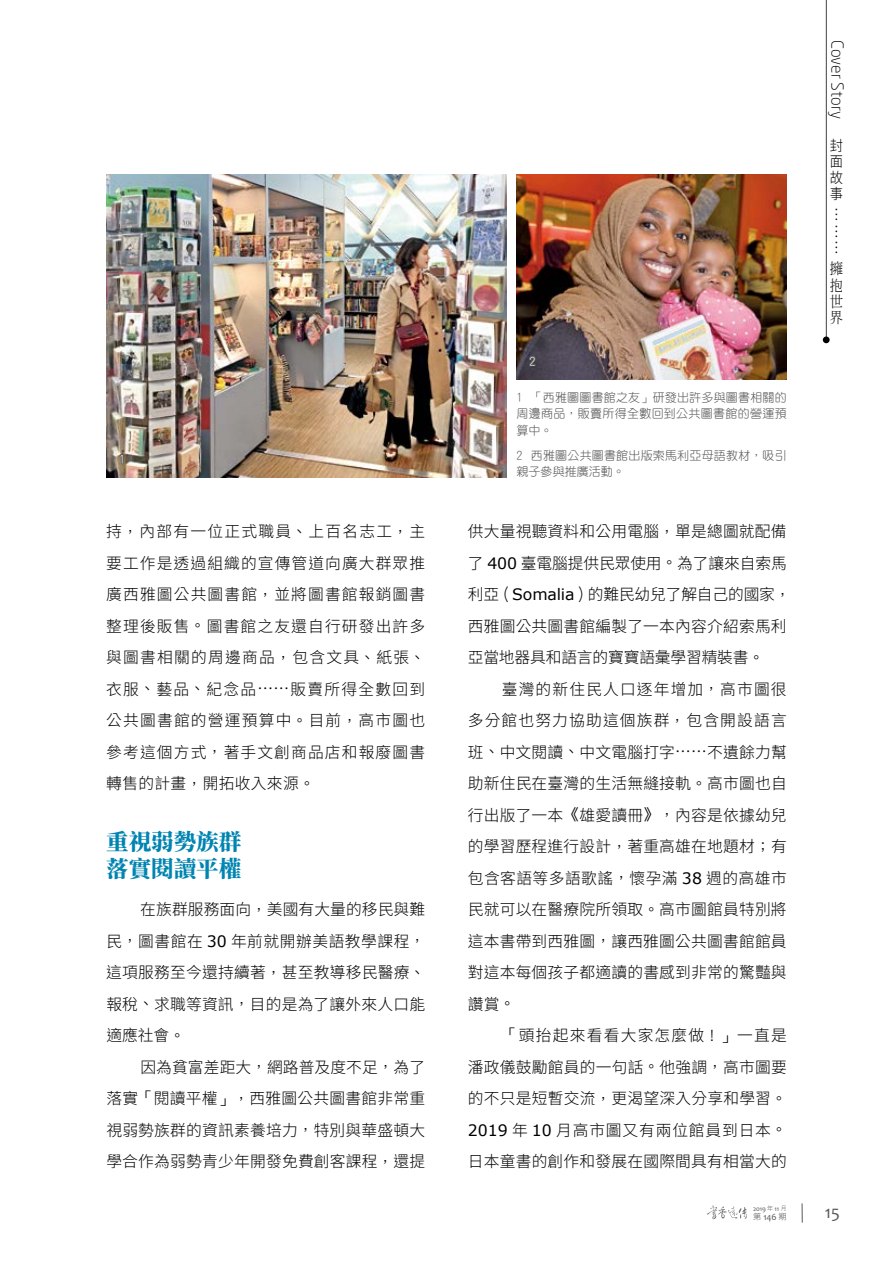
<style>
.page{position:relative;width:893px;height:1263px;background:#fff}
.page>*{position:absolute;margin:0;border:0;box-sizing:border-box;transform-origin:0 0}
.t1{font:800 22.5px/27px "Source Han Serif TC";color:#0084b1}
.t2{font:18px "Candara";color:#595757}
.t3{font:300 16.5px "Neo Sans";color:#000}
.t4{font:300 15.75px/31.5px "Noto Sans Hant";letter-spacing:.015em;color:#000;text-align:justify}
.t5{font:300 15.75px/31.5px "Noto Sans Hant";letter-spacing:-.005em;color:#000}
.t6{font:300 14.85px/16.4px "Gen Jyuu Gothic";color:#000;text-align:justify;scale:.9 1}
.t7{font:300 14.85px/16.4px "Adobe Ming Std";color:#000;text-align:justify;scale:.9 1}
.t8{font:12px/16.5px "DF Yuan Lt HK BF";letter-spacing:.015em;color:#595757;text-align:justify}
.t9{font:12px "DF Yuan Lt HK BF";color:#fff}
.t10{font:9.45px "Candara";color:#595757}
.t11{font:6.9px "Candara";letter-spacing:-.02em;color:#595757}
.s1{font-family:"DF Li Hei W3 WIN BF";font-weight:400}
.s2{font-family:"Verdana";font-weight:400}
.s3{font-family:"DF Hei W3 WINP BF";font-size:6px}
.s4{font-family:"DF Hei W3 WINP BF";font-size:8.25px}
</style>
<div class="page">
<svg style="left:802px;top:1203px;width:1px;height:19px"></svg>
<svg style="left:707px;top:1205px;width:40px;height:14px"></svg>
<div style="left:823px;top:336px;width:7px;height:7px;background:#000;border-radius:3px"></div>
<img style="left:106px;top:174px;width:400px;height:304px">
<img style="left:517px;top:174px;width:270px;height:206px">
<svg style="left:118px;top:451px;width:7px;height:14px"></svg>
<svg style="left:527px;top:354px;width:10px;height:13px"></svg>
<p class="t9" style="left:119px;top:453px;width:7px">1</p>
<p class="t4" style="left:106px;top:516px;width:320px">持<span class="s1">，</span>內部有一位正式職員<span class="s1">、</span>上百名志工<span class="s1">，</span>主要工作是透過組織的宣傳管道向廣大群眾推廣西雅圖公共圖書館<span class="s1">，</span>並將圖書館報銷圖書整理後販售<span class="s1">。</span>圖書館之友還自行研發出許多與圖書相關的周邊商品<span class="s1">，</span>包含文具<span class="s1">、</span>紙張<span class="s1">、</span>衣服<span class="s1">、</span>藝品<span class="s1">、</span>紀念品<span class="s1">……</span>販賣所得全數回到公共圖書館的營運預算中<span class="s1">。</span>目前<span class="s1">，</span>高市圖也參考這個方式<span class="s1">，</span>著手文創商品店和報廢圖書轉售的計畫<span class="s1">，</span>開拓收入來源<span class="s1">。</span></p>
<h1 class="t1" style="left:106px;top:829px;width:136px">重視弱勢族群落實閱讀平權</h1>
<p class="t4" style="left:106px;top:894px;width:320px;text-indent:34px">在族群服務面向<span class="s1">，</span>美國有大量的移民與難民<span class="s1">，</span>圖書館在 <span class="s2">30</span> 年前就開辦美語教學課程<span class="s1">，</span>這項服務至今還持續著<span class="s1">，</span>甚至教導移民醫療<span class="s1">、</span>報稅<span class="s1">、</span>求職等資訊<span class="s1">，</span>目的是為了讓外來人口能適應社會<span class="s1">。</span></p>
<p class="t4" style="left:106px;top:1051px;width:320px;text-indent:34px">因為貧富差距大<span class="s1">，</span>網路普及度不足<span class="s1">，</span>為了落實<span class="s1">「</span>閱讀平權<span class="s1">」，</span>西雅圖公共圖書館非常重視弱勢族群的資訊素養培力<span class="s1">，</span>特別與華盛頓大學合作為弱勢青少年開發免費創客課程<span class="s1">，</span>還提</p>
<p class="t9" style="left:529px;top:355px;width:7px">2</p>
<p class="t8" style="left:517px;top:389px;width:272px">1 「西雅圖圖書館之友」研發出許多與圖書相關的周邊商品，販賣所得全數回到公共圖書館的營運預算中。</p>
<p class="t8" style="left:517px;top:447px;width:272px">2 西雅圖公共圖書館出版索馬利亞母語教材，吸引親子參與推廣活動。</p>
<p class="t5" style="left:468px;top:516px;width:324px">供大量視聽資料和公用電腦<span class="s1">，</span>單是總圖就配備了 <span class="s2">400</span> 臺電腦提供民眾使用<span class="s1">。</span>為了讓來自索馬利亞<span class="s1">（</span><span class="s2">Somalia</span><span class="s1">）</span>的難民幼兒了解自己的國家<span class="s1">，</span>西雅圖公共圖書館編製了一本內容介紹索馬利亞當地器具和語言的寶寶語彙學習精裝書<span class="s1">。</span></p>
<p class="t4" style="left:468px;top:673px;width:320px;text-indent:34px">臺灣的新住民人口逐年增加<span class="s1">，</span>高市圖很多分館也努力協助這個族群<span class="s1">，</span>包含開設語言班<span class="s1">、</span>中文閱讀<span class="s1">、</span>中文電腦打字<span class="s1">……</span>不遺餘力幫助新住民在臺灣的生活無縫接軌<span class="s1">。</span>高市圖也自行出版了一本<span class="s1">《</span>雄愛讀冊<span class="s1">》，</span>內容是依據幼兒的學習歷程進行設計<span class="s1">，</span>著重高雄在地題材<span class="s1">；</span>有包含客語等多語歌謠<span class="s1">，</span>懷孕滿 <span class="s2">38</span> 週的高雄市民就可以在醫療院所領取<span class="s1">。</span>高市圖館員特別將這本書帶到西雅圖<span class="s1">，</span>讓西雅圖公共圖書館館員對這本每個孩子都適讀的書感到非常的驚豔與讚賞<span class="s1">。</span></p>
<p class="t4" style="left:468px;top:1020px;width:320px;text-indent:34px"><span class="s1">「</span>頭抬起來看看大家怎麼做<span class="s1">！」</span>一直是潘政儀鼓勵館員的一句話<span class="s1">。</span>他強調<span class="s1">，</span>高市圖要的不只是短暫交流<span class="s1">，</span>更渴望深入分享和學習<span class="s1">。</span><span class="s2">2019</span> 年 <span class="s2">10</span> 月高市圖又有兩位館員到日本<span class="s1">。</span>日本童書的創作和發展在國際間具有相當大的</p>
<p class="t11" style="left:753px;top:1204px;width:35px">2019 <span class="s3">年</span> 11 <span class="s3">月</span></p>
<p class="t10" style="left:753px;top:1211px;width:35px"><span class="s4">第</span> 146 <span class="s4">期</span></p>
<p class="t3" style="left:845px;top:40px;width:81px;rotate:90deg">Cover Story</p>
<p class="t6" style="left:830px;top:137px;width:16px">封面故事</p>
<p class="t6" style="left:830px;top:206px;width:10px">… … …</p>
<p class="t7" style="left:830px;top:260px;width:16px">擁抱世界</p>
<p class="t2" style="left:825px;top:1201px;width:17px">15</p>
</div>
